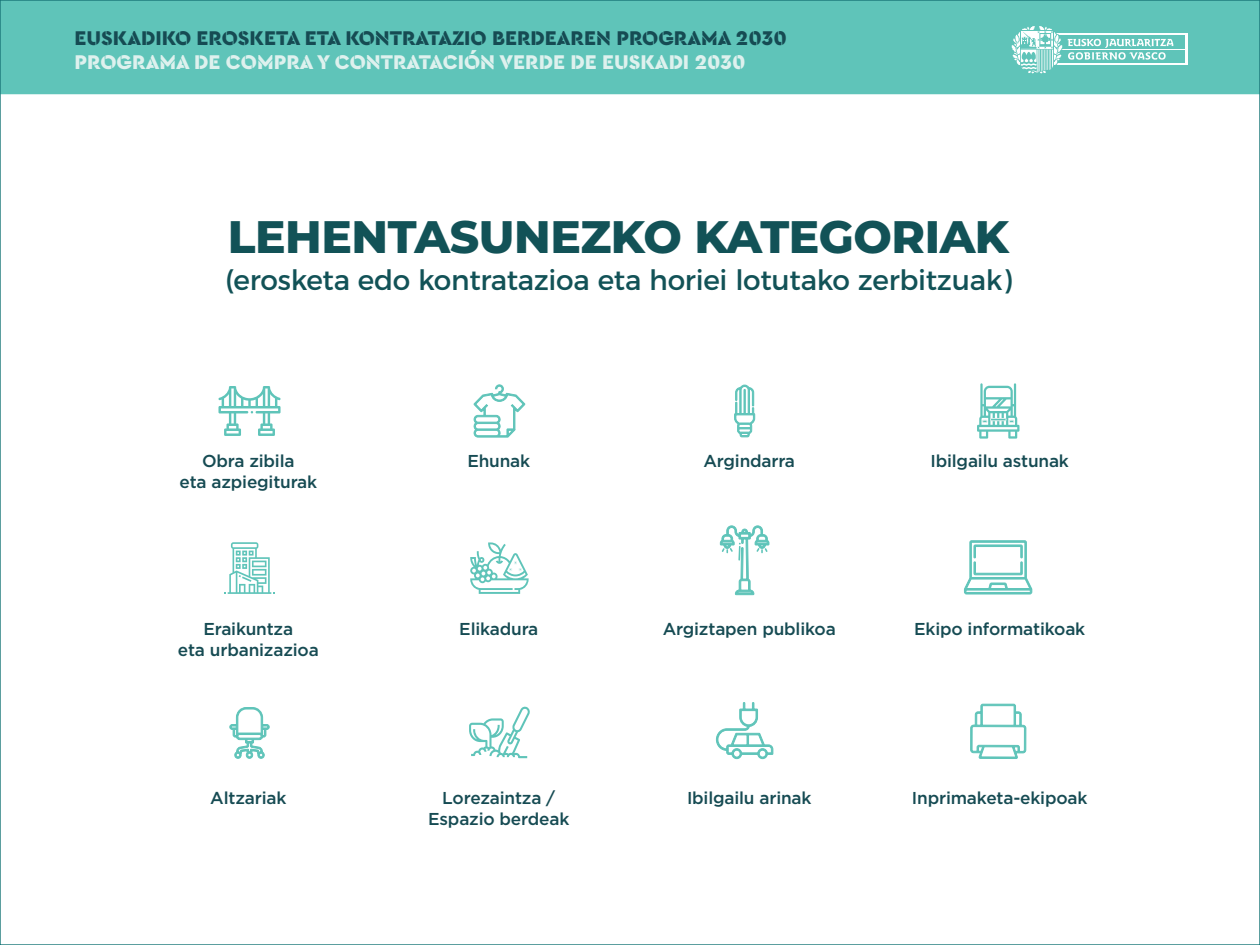
<style>
.page{position:relative;width:1260px;height:945px;background:#fff}
.page>*{position:absolute;margin:0;border:0;box-sizing:border-box;transform-origin:0 0}
.t1{font:800 45.5px "Montserrat";letter-spacing:-.01em;color:#125257}
.t2{font:28px "Montserrat";letter-spacing:-.01em;color:#125257}
.t3{font:900 20.82px "Cera Stencil PRO";color:#164b53}
.t4{font:900 20.82px "Cera Stencil PRO";color:#def1ee}
.t5{font:500 17.15px/21px "Gotham";letter-spacing:-.01em;color:#164b53;text-align:center}
</style>
<div class="page">
<div style="left:2px;top:2px;width:1256px;height:92px;background:#5fc4b9"></div>
<div style="left:1047px;top:33px;width:140px;height:32px;background:#fff"></div>
<div style="left:1049px;top:35px;width:136px;height:28px;background:#5fc4b9"></div>
<hr style="left:1049px;top:49px;width:136px;height:1px;background:#fff">
<svg style="left:1010px;top:25px;width:163px;height:50px"></svg>
<svg style="left:473px;top:384px;width:53px;height:54px"></svg>
<svg style="left:470px;top:542px;width:59px;height:52px"></svg>
<svg style="left:734px;top:385px;width:21px;height:53px"></svg>
<svg style="left:720px;top:526px;width:49px;height:69px"></svg>
<svg style="left:716px;top:702px;width:57px;height:57px"></svg>
<svg style="left:964px;top:541px;width:68px;height:53px"></svg>
<svg style="left:977px;top:383px;width:42px;height:56px"></svg>
<div style="left:990px;top:418px;width:16px;height:3px;border:1px solid #daedea"></div>
<svg style="left:970px;top:704px;width:56px;height:55px"></svg>
<svg style="left:218px;top:386px;width:63px;height:50px"></svg>
<svg style="left:224px;top:542px;width:51px;height:52px"></svg>
<svg style="left:230px;top:708px;width:40px;height:51px"></svg>
<svg style="left:469px;top:706px;width:61px;height:52px"></svg>
<p class="t3" style="left:75px;top:24px;width:714px">EUSKADIKO EROSKETA ETA KONTRATAZIO BERDEAREN PROGRAMA 2030</p>
<p class="t4" style="left:75px;top:48px;width:673px">PROGRAMA DE COMPRA Y CONTRATACIÓN VERDE DE EUSKADI 2030</p>
<h1 class="t1" style="left:228px;top:203px;width:783px">LEHENTASUNEZKO KATEGORIAK</h1>
<h2 class="t2" style="left:225px;top:257px;width:788px">(erosketa edo kontratazioa eta horiei lotutako zerbitzuak)</h2>
<p class="t5" style="left:179px;top:450px;width:139px">Obra zibila<br>eta azpiegiturak</p>
<p class="t5" style="left:467px;top:450px;width:64px">Ehunak</p>
<p class="t5" style="left:703px;top:450px;width:93px">Argindarra</p>
<p class="t5" style="left:930px;top:450px;width:140px">Ibilgailu astunak</p>
<p class="t5" style="left:178px;top:618px;width:142px">Eraikuntza<br>eta urbanizazioa</p>
<p class="t5" style="left:459px;top:618px;width:80px">Elikadura</p>
<p class="t5" style="left:663px;top:618px;width:175px">Argiztapen publikoa</p>
<p class="t5" style="left:914px;top:618px;width:173px">Ekipo informatikoak</p>
<p class="t5" style="left:210px;top:787px;width:78px">Altzariak</p>
<p class="t5" style="left:428px;top:787px;width:143px">Lorezaintza /<br>Espazio berdeak</p>
<p class="t5" style="left:687px;top:787px;width:126px">Ibilgailu arinak</p>
<p class="t5" style="left:912px;top:787px;width:177px">Inprimaketa-ekipoak</p>
</div>
